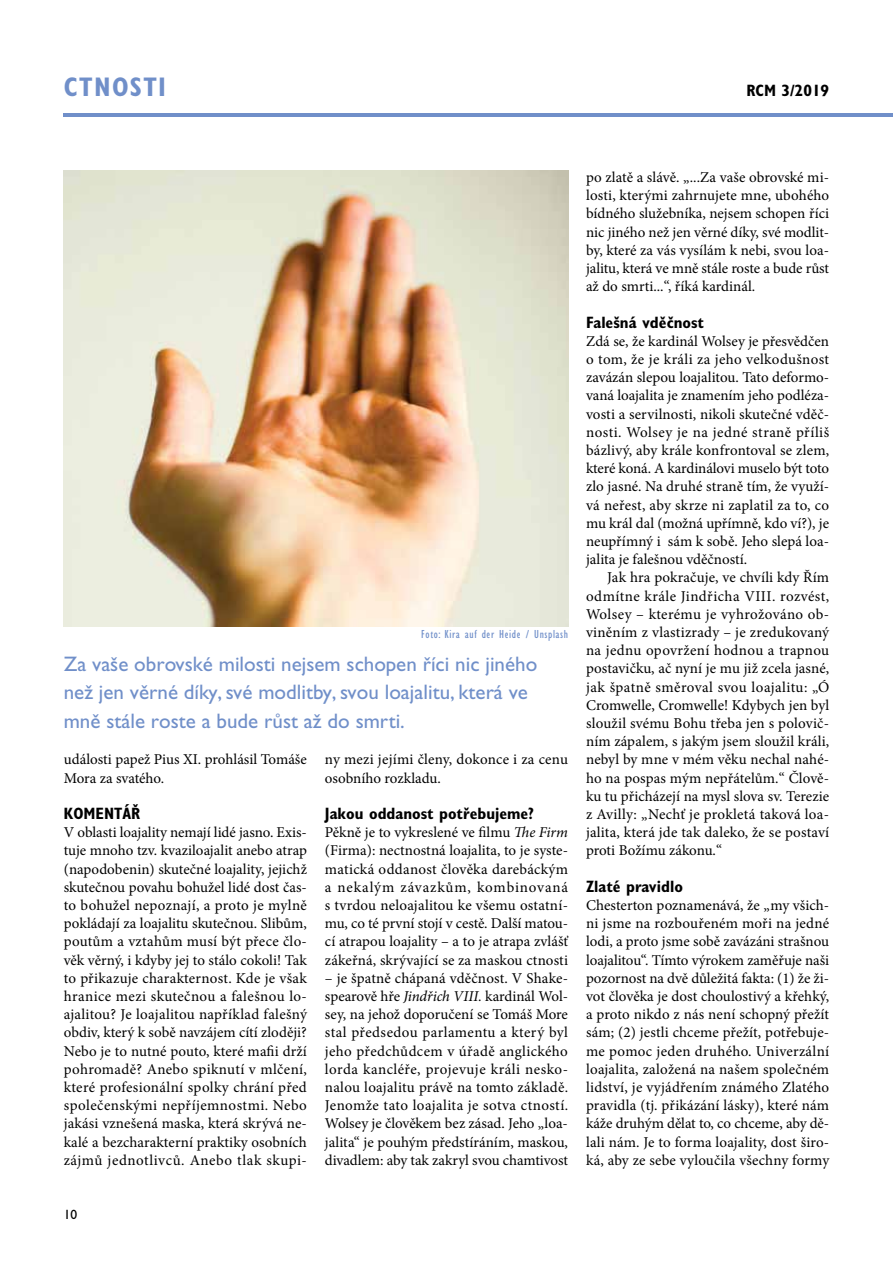
<style>
.page{position:relative;width:893px;height:1263px;background:#fff}
.page>*{position:absolute;margin:0;border:0;box-sizing:border-box;transform-origin:0 0}
.t1{font:700 condensed 27px "Gill Sans Std";color:#708fc9}
.t2{font:21px/28.5px "Gill Sans Std";color:#708fc9}
.t3{font:700 condensed 16.5px "Gill Sans Std";color:#000}
.t4{font:15px/18.1px "Minion Pro";letter-spacing:.005em;color:#000;text-align:justify}
.t5{font:13.5px "Gill Sans Std";color:#000}
.t6{font:condensed 12px "Gill Sans Std";letter-spacing:.05em;color:#708fc9}
.s1{font-style:italic}
</style>
<div class="page">
<hr style="left:64px;top:113px;width:829px;height:4px;background:#708fc9">
<img style="left:64px;top:170px;width:504px;height:456px">
<h1 class="t1" style="left:64px;top:71px;width:31px">ctnosti</h1>
<p class="t3" style="left:746px;top:81px;width:84px">RCM 3/2019</p>
<p class="t6" style="left:421px;top:628px;width:148px">Foto: Kira auf der Heide / Unsplash</p>
<h2 class="t2" style="left:64px;top:649px;width:475px">Za vaše obrovské milosti nejsem schopen říci nic jiného než jen věrné díky, své modlitby, svou loajalitu, která ve mně stále roste a bude růst až do smrti.</h2>
<p class="t4" style="left:64px;top:751px;width:245px">události papež Pius XI. prohlásil Tomáše<br>Mora za svatého.</p>
<p class="t3" style="left:64px;top:804px;width:78px">Kom entář</p>
<p class="t4" style="left:64px;top:823px;width:245px">V oblasti loajality nemají lidé jasno. Exis&shy;tuje mnoho tzv. kvaziloajalit anebo atrap (napodobenin) skutečné loajality, jejichž skutečnou povahu bohužel lidé dost čas&shy;to bohužel nepoznají, a proto je mylně pokládají za loajalitu skutečnou. Slibům, poutům a vztahům musí být přece člo&shy;věk věrný, i kdyby jej to stálo cokoli! Tak to přikazuje charakternost. Kde je však hranice mezi skutečnou a falešnou lo&shy;ajalitou? Je loajalitou například falešný obdiv, který k sobě navzájem cítí zloději?<br>Nebo je to nutné pouto, které mafii drží pohromadě? Anebo spiknutí v mlčení, které profesionální spolky chrání před společenskými nepříjemnostmi. Nebo jakási vznešená maska, která skrývá ne&shy;kalé a bezcharakterní praktiky osobních zájmů jednotlivců. Anebo tlak skupi-</p>
<p class="t5" style="left:64px;top:1207px;width:15px">10</p>
<p class="t4" style="left:325px;top:750px;width:245px">ny mezi jejími členy, dokonce i za cenu osobního rozkladu.</p>
<p class="t3" style="left:325px;top:804px;width:211px">Jakou oddanost potřebujeme?</p>
<p class="t4" style="left:325px;top:823px;width:245px">Pěkně je to vykreslené ve filmu <span class="s1">The Firm </span>(Firma): nectnostná loajalita, to je syste&shy;matická oddanost člověka darebáckým a nekalým závazkům, kombinovaná s tvrdou neloajalitou ke všemu ostatní&shy;mu, co té první stojí v cestě. Další matou&shy;cí atrapou loajality – a to je atrapa zvlášť zákeřná, skrývající se za maskou ctnosti</p>
<p class="t4" style="left:325px;top:969px;width:245px">– je špatně chápaná vděčnost. V Shake&shy;spearově hře <span class="s1">Jindřich VIII.</span> kardinál Wol&shy;sey, na jehož doporučení se Tomáš More stal předsedou parlamentu a který byl jeho předchůdcem v úřadě anglického lorda kancléře, projevuje králi nesko&shy;nalou loajalitu právě na tomto základě.<br>Jenomže tato loajalita je sotva ctností.<br>Wolsey je člověkem bez zásad. Jeho „loa&shy;jalita“ je pouhým předstíráním, maskou, divadlem: aby tak zakryl svou chamtivost</p>
<p class="t4" style="left:586px;top:168px;width:245px">po zlatě a slávě. „...Za vaše obrovské mi&shy;losti, kterými zahrnujete mne, ubohého bídného služebníka, nejsem schopen říci nic jiného než jen věrné díky, své modlit&shy;by, které za vás vysílám k nebi, svou loa&shy;jalitu, která ve mně stále roste a bude růst až do smrti...“, říká kardinál.</p>
<p class="t3" style="left:586px;top:312px;width:119px">Falešná vděčnost</p>
<p class="t4" style="left:586px;top:332px;width:245px">Zdá se, že kardinál Wolsey je přesvědčen o tom, že je králi za jeho velkodušnost zavázán slepou loajalitou. Tato deformo&shy;vaná loajalita je znamením jeho podléza&shy;vosti a servilnosti, nikoli skutečné vděč&shy;nosti. Wolsey je na jedné straně příliš bázlivý, aby krále konfrontoval se zlem, které koná. A kardinálovi muselo být toto zlo jasné. Na druhé straně tím, že využí&shy;vá neřest, aby skrze ni zaplatil za to, co mu král dal (možná upřímně, kdo ví?), je neupřímný i sám k sobě. Jeho slepá loa&shy;jalita je falešnou vděčností.</p>
<p class="t4" style="left:586px;top:569px;width:245px;text-indent:21px">Jak hra pokračuje, ve chvíli kdy Řím odmítne krále Jindřicha VIII. rozvést, Wolsey – kterému je vyhrožováno ob&shy;viněním z vlastizrady – je zredukovaný na jednu opovržení hodnou a trapnou postavičku, ač nyní je mu již zcela jasné, jak špatně směroval svou loajalitu: „Ó Cromwelle, Cromwelle! Kdybych jen byl sloužil svému Bohu třeba jen s polovič&shy;ním zápalem, s jakým jsem sloužil králi, nebyl by mne v mém věku nechal nahé&shy;ho na pospas mým nepřátelům.“ Člově&shy;ku tu přicházejí na mysl slova sv. Terezie z Avilly: „Nechť je prokletá taková loa&shy;jalita, která jde tak daleko, že se postaví proti Božímu zákonu.“</p>
<p class="t3" style="left:586px;top:876px;width:98px">Zlaté pravidlo</p>
<p class="t4" style="left:586px;top:896px;width:245px">Chesterton poznamenává, že „my všich&shy;ni jsme na rozbouřeném moři na jedné lodi, a proto jsme sobě zavázáni strašnou loajalitou“. Tímto výrokem zaměřuje naši pozornost na dvě důležitá fakta: (1) že ži&shy;vot člověka je dost choulostivý a křehký, a proto nikdo z nás není schopný přežít sám; (2) jestli chceme přežít, potřebuje&shy;me pomoc jeden druhého. Univerzální loajalita, založená na našem společném lidství, je vyjádřením známého Zlatého pravidla (tj. přikázání lásky), které nám káže druhým dělat to, co chceme, aby dě&shy;lali nám. Je to forma loajality, dost širo&shy;ká, aby ze sebe vyloučila všechny formy</p>
</div>
